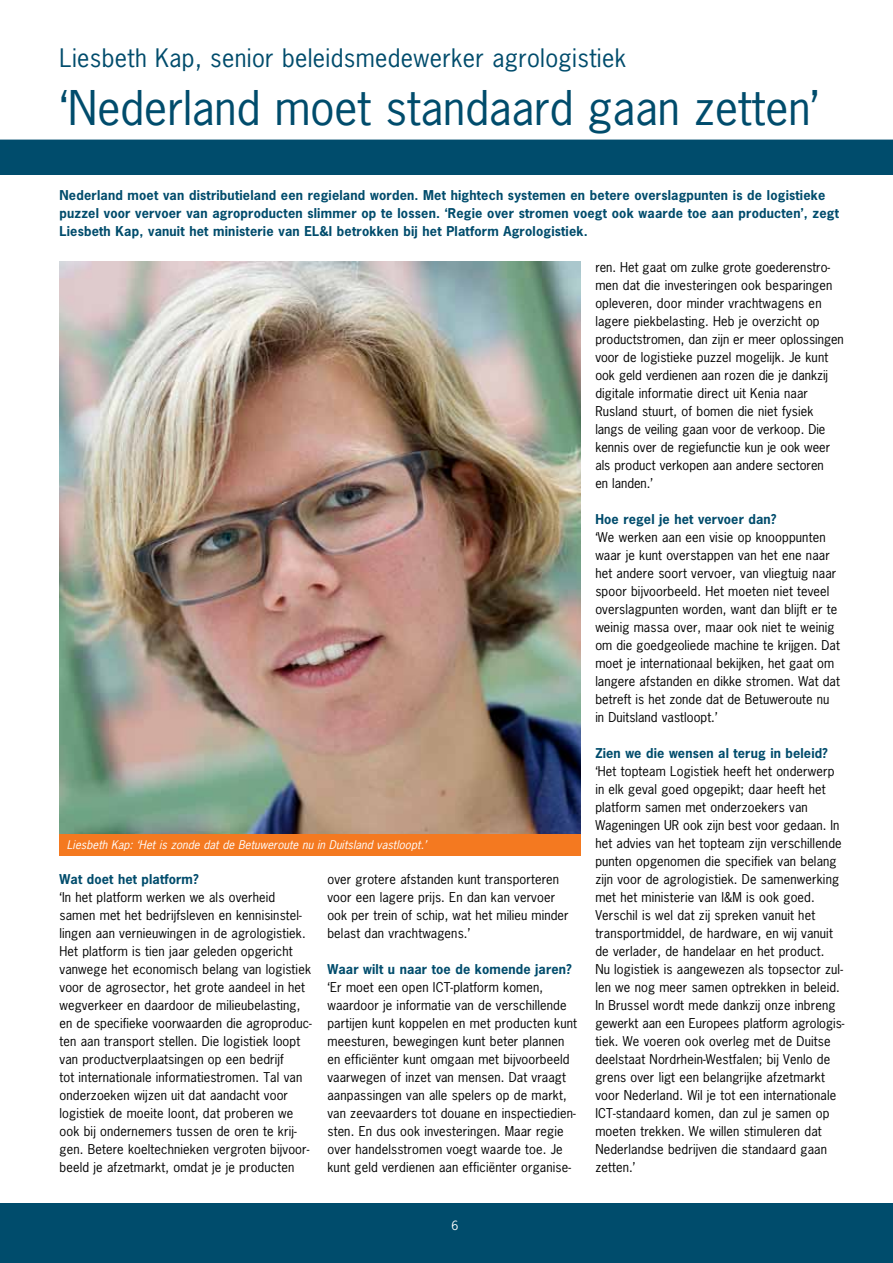
<style>
.page{position:relative;width:893px;height:1263px;background:#fff}
.page>*{position:absolute;margin:0;border:0;box-sizing:border-box;transform-origin:0 0}
.t1{font:45px "News Gothic Std";color:#004c6c}
.t2{font:24px "News Gothic Std";letter-spacing:.015em;color:#004c6c}
.t3{font:12.75px/18px "News Gothic Std";letter-spacing:.01em;color:#000}
.t4{font:700 12.75px/18px "News Gothic Std";letter-spacing:.015em;color:#004c6c}
.t5{font:12px "News Gothic Std";color:#fff}
.t6{font:italic 11.25px "News Gothic Std";color:#fff}
</style>
<div class="page">
<hr style="left:892px;top:0;width:1px;height:140px;background:#fdd2b0">
<div style="left:0;top:1203px;width:893px;height:60px;background:#004c6c"></div>
<img style="left:60px;top:261px;width:521px;height:573px">
<div style="left:0;top:140px;width:893px;height:34px;background:#004c6c"></div>
<div style="left:60px;top:834px;width:521px;height:21px;background:#f47920"></div>
<h2 class="t2" style="left:60px;top:42px;width:568px">Liesbeth Kap, senior beleidsmedewerker agrologistiek</h2>
<h1 class="t1" style="left:60px;top:79px;width:761px">‘Nederland moet standaard gaan zetten’</h1>
<p class="t4" style="left:60px;top:186px;width:781px">Nederland moet van distributieland een regieland worden. Met hightech systemen en betere overslagpunten is de logistieke puzzel voor vervoer van agroproducten slimmer op te lossen. ‘Regie over stromen voegt ook waarde toe aan producten’, zegt<br>Liesbeth Kap, vanuit het ministerie van EL&amp;I betrokken bij het Platform Agrologistiek.</p>
<p class="t6" style="left:67px;top:837px;width:364px">Liesbeth Kap: ‘Het is zonde dat de Betuweroute nu in Duitsland vastloopt.’</p>
<p class="t4" style="left:60px;top:870px;width:141px">Wat doet het platform?</p>
<p class="t3" style="left:60px;top:888px;width:254px">‘In het platform werken we als overheid samen met het bedrijfsleven en kennisinstel&shy;lingen aan vernieuwingen in de agrologistiek.<br>Het platform is tien jaar geleden opgericht vanwege het economisch belang van logistiek voor de agrosector, het grote aandeel in het wegverkeer en daardoor de milieubelasting, en de specifieke voorwaarden die agroproduc&shy;ten aan transport stellen. Die logistiek loopt van productverplaatsingen op een bedrijf<br>tot internationale informatiestromen. Tal van onderzoeken wijzen uit dat aandacht voor logistiek de moeite loont, dat proberen we ook bij ondernemers tussen de oren te krij&shy;gen. Betere koeltechnieken vergroten bijvoor&shy;beeld je afzetmarkt, omdat je je producten</p>
<p class="t3" style="left:327px;top:870px;width:243px">over grotere afstanden kunt transporteren voor een lagere prijs. En dan kan vervoer ook per trein of schip, wat het milieu minder belast dan vrachtwagens.’</p>
<p class="t4" style="left:327px;top:960px;width:246px">Waar wilt u naar toe de komende jaren?</p>
<p class="t3" style="left:327px;top:978px;width:251px">‘Er moet een open ICT-platform komen, waardoor je informatie van de verschillende partijen kunt koppelen en met producten kunt meesturen, bewegingen kunt beter plannen en efficiënter kunt omgaan met bijvoorbeeld vaarwegen of inzet van mensen. Dat vraagt aanpassingen van alle spelers op de markt, van zeevaarders tot douane en inspectiedien&shy;sten. En dus ook investeringen. Maar regie over handelsstromen voegt waarde toe. Je kunt geld verdienen aan efficiënter organise-</p>
<p class="t3" style="left:595px;top:258px;width:250px">ren. Het gaat om zulke grote goederenstro&shy;men dat die investeringen ook besparingen opleveren, door minder vrachtwagens en lagere piekbelasting. Heb je overzicht op productstromen, dan zijn er meer oplossingen voor de logistieke puzzel mogelijk. Je kunt ook geld verdienen aan rozen die je dankzij digitale informatie direct uit Kenia naar Rusland stuurt, of bomen die niet fysiek langs de veiling gaan voor de verkoop. Die kennis over de regiefunctie kun je ook weer als product verkopen aan andere sectoren<br>en landen.’</p>
<p class="t4" style="left:595px;top:510px;width:183px">Hoe regel je het vervoer dan?</p>
<p class="t3" style="left:595px;top:528px;width:246px">‘We werken aan een visie op knooppunten waar je kunt overstappen van het ene naar het andere soort vervoer, van vliegtuig naar spoor bijvoorbeeld. Het moeten niet teveel overslagpunten worden, want dan blijft er te weinig massa over, maar ook niet te weinig om die goedgeoliede machine te krijgen. Dat moet je internationaal bekijken, het gaat om langere afstanden en dikke stromen. Wat dat betreft is het zonde dat de Betuweroute nu in Duitsland vastloopt.’</p>
<p class="t4" style="left:595px;top:744px;width:234px">Zien we die wensen al terug in beleid?</p>
<p class="t3" style="left:595px;top:762px;width:251px">‘Het topteam Logistiek heeft het onderwerp in elk geval goed opgepikt; daar heeft het platform samen met onderzoekers van Wageningen UR ook zijn best voor gedaan. In het advies van het topteam zijn verschillende punten opgenomen die specifiek van belang zijn voor de agrologistiek. De samenwerking met het ministerie van I&amp;M is ook goed.<br>Verschil is wel dat zij spreken vanuit het transportmiddel, de hardware, en wij vanuit de verlader, de handelaar en het product.<br>Nu logistiek is aangewezen als topsector zul&shy;len we nog meer samen optrekken in beleid.<br>In Brussel wordt mede dankzij onze inbreng gewerkt aan een Europees platform agrologis&shy;tiek. We voeren ook overleg met de Duitse deelstaat Nordrhein-Westfalen; bij Venlo de grens over ligt een belangrijke afzetmarkt voor Nederland. Wil je tot een internationale ICT-standaard komen, dan zul je samen op moeten trekken. We willen stimuleren dat Nederlandse bedrijven die standaard gaan zetten.’</p>
<p class="t5" style="left:452px;top:1217px;width:8px">6</p>
</div>
